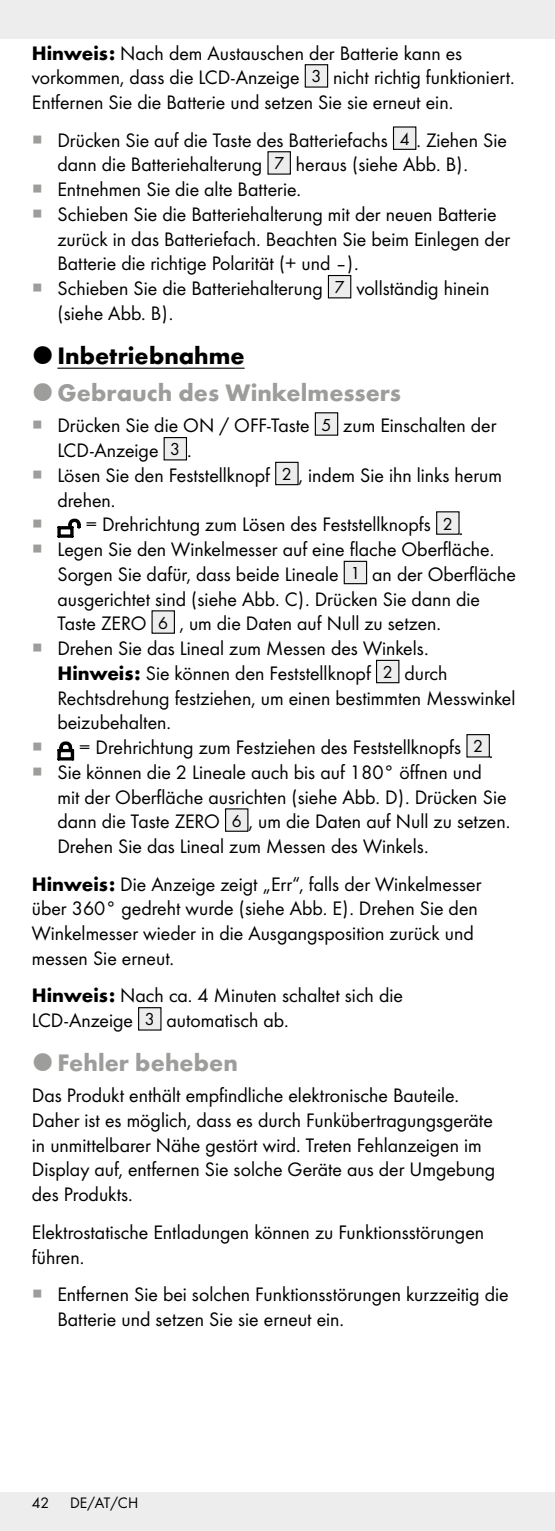
<style>
.page{position:relative;width:555px;height:1531px;background:#fff}
.page>*{position:absolute;margin:0;border:0;box-sizing:border-box;transform-origin:0 0}
.t1{font:700 24.75px "Futura";color:#9d9d9c}
.t2{font:700 24.75px "Futura";color:#000}
.t3{font:20.25px/24.8px "Futura Boo";color:#000}
.t4{font:15.75px "Futura Boo";color:#000}
.s1{font-family:"Futura";font-weight:700}
.s2{font-size:18px}
.s3{color:#9d9d9c}
</style>
<div class="page">
<div style="left:0;top:0;width:555px;height:38px;background:#ededed"></div>
<div style="left:0;top:1492px;width:555px;height:39px;background:#ededed"></div>
<hr style="left:57px;top:368px;width:188px;height:1px;background:#000">
<div style="left:305px;top:65px;width:23px;height:22px;background:#ededed"></div>
<div style="left:305px;top:64px;width:23px;height:24px;border:1px solid #000"></div>
<div style="left:393px;top:127px;width:23px;height:22px;background:#ededed"></div>
<div style="left:393px;top:126px;width:23px;height:24px;border:1px solid #000"></div>
<div style="left:268px;top:152px;width:22px;height:22px;background:#ededed"></div>
<div style="left:267px;top:151px;width:24px;height:24px;border:1px solid #000"></div>
<div style="left:328px;top:275px;width:23px;height:23px;background:#ededed"></div>
<div style="left:328px;top:275px;width:23px;height:23px;border:1px solid #000"></div>
<div style="left:315px;top:413px;width:23px;height:22px;background:#ededed"></div>
<div style="left:315px;top:412px;width:23px;height:24px;border:1px solid #000"></div>
<div style="left:164px;top:438px;width:22px;height:22px;background:#ededed"></div>
<div style="left:164px;top:437px;width:23px;height:23px;border:1px solid #000"></div>
<div style="left:276px;top:462px;width:22px;height:23px;background:#ededed"></div>
<div style="left:275px;top:462px;width:24px;height:23px;border:1px solid #000"></div>
<svg style="left:57px;top:518px;width:24px;height:20px"></svg>
<div style="left:437px;top:512px;width:22px;height:22px;background:#ededed"></div>
<div style="left:436px;top:511px;width:23px;height:24px;border:1px solid #000"></div>
<div style="left:344px;top:561px;width:23px;height:23px;background:#ededed"></div>
<div style="left:344px;top:561px;width:23px;height:23px;border:1px solid #000"></div>
<div style="left:152px;top:611px;width:22px;height:22px;background:#ededed"></div>
<div style="left:151px;top:610px;width:24px;height:24px;border:1px solid #000"></div>
<div style="left:376px;top:660px;width:23px;height:23px;background:#ededed"></div>
<div style="left:376px;top:660px;width:23px;height:23px;border:1px solid #000"></div>
<svg style="left:57px;top:741px;width:18px;height:20px"></svg>
<div style="left:467px;top:735px;width:22px;height:22px;background:#ededed"></div>
<div style="left:466px;top:734px;width:24px;height:23px;border:1px solid #000"></div>
<div style="left:226px;top:809px;width:22px;height:22px;background:#ededed"></div>
<div style="left:225px;top:808px;width:23px;height:24px;border:1px solid #000"></div>
<div style="left:139px;top:1008px;width:22px;height:22px;background:#ededed"></div>
<div style="left:138px;top:1007px;width:23px;height:23px;border:1px solid #000"></div>
<p class="t3" style="left:32px;top:39px;width:484px"><span class="s1">Hinweis:</span> Nach dem Austauschen der Batterie kann es vorkommen, dass die LCD-Anzeige <span class="s2">3</span> nicht richtig funktioniert.<br>Entfernen Sie die Batterie und setzen Sie sie erneut ein.</p>
<p class="t3" style="left:57px;top:126px;width:451px;text-indent:-26px"><span class="s3">○</span> Drücken Sie auf die Taste des Batteriefachs <span class="s2">4</span> . Ziehen Sie dann die Batteriehalterung <span class="s2">7</span> heraus (siehe Abb. B).</p>
<p class="t3" style="left:32px;top:176px;width:271px"><span class="s3">○</span> Entnehmen Sie die alte Batterie.</p>
<p class="t3" style="left:57px;top:201px;width:454px;text-indent:-26px"><span class="s3">○</span> Schieben Sie die Batteriehalterung mit der neuen Batterie zurück in das Batteriefach. Beachten Sie beim Einlegen der<br>Batterie die richtige Polarität (+ und –).</p>
<p class="t3" style="left:57px;top:275px;width:433px;text-indent:-25px"><span class="s3">○</span> Schieben Sie die Batteriehalterung <span class="s2">7</span> vollständig hinein (siehe Abb. B).</p>
<p class="t2" style="left:57px;top:337px;width:189px">Inbetriebnahme</p>
<p class="t1" style="left:57px;top:375px;width:345px">Gebrauch des Winkelmessers</p>
<p class="t3" style="left:57px;top:412px;width:441px;text-indent:-26px"><span class="s3">○</span> Drücken Sie die ON / OFF-Taste <span class="s2">5</span> zum Einschalten der<br>LCD-Anzeige <span class="s2">3</span> .</p>
<p class="t3" style="left:57px;top:462px;width:446px;text-indent:-25px"><span class="s3">○</span> Lösen Sie den Feststellknopf <span class="s2">2</span> , indem Sie ihn links herum drehen.</p>
<p class="t3" style="left:32px;top:511px;width:433px"><span class="s3">○</span> = Drehrichtung zum Lösen des Feststellknopfs <span class="s2">2</span> .</p>
<p class="t3" style="left:57px;top:536px;width:460px;text-indent:-26px"><span class="s3">○</span> Legen Sie den Winkelmesser auf eine flache Oberfläche.<br>Sorgen Sie dafür, dass beide Lineale <span class="s2">1</span> an der Oberfläche ausgerichtet sind (siehe Abb. C). Drücken Sie dann die Taste ZERO <span class="s2">6</span> , um die Daten auf Null zu setzen.</p>
<p class="t3" style="left:57px;top:635px;width:459px;text-indent:-26px"><span class="s3">○</span> Drehen Sie das Lineal zum Messen des Winkels.<br><span class="s1">Hinweis:</span> Sie können den Feststellknopf <span class="s2">2</span> durch Rechtsdrehung festziehen, um einen bestimmten Messwinkel beizubehalten.</p>
<p class="t3" style="left:32px;top:734px;width:463px"><span class="s3">○</span> = Drehrichtung zum Festziehen des Feststellknopfs <span class="s2">2</span> .</p>
<p class="t3" style="left:57px;top:759px;width:454px;text-indent:-26px"><span class="s3">○</span> Sie können die 2 Lineale auch bis auf 180° öffnen und<br>mit der Oberfläche ausrichten (siehe Abb. D). Drücken Sie dann die Taste ZERO <span class="s2">6</span> , um die Daten auf Null zu setzen.<br>Drehen Sie das Lineal zum Messen des Winkels.</p>
<p class="t3" style="left:32px;top:870px;width:451px"><span class="s1">Hinweis:</span> Die Anzeige zeigt „Err“, falls der Winkelmesser über 360° gedreht wurde (siehe Abb. E). Drehen Sie den Winkelmesser wieder in die Ausgangsposition zurück und messen Sie erneut.</p>
<p class="t3" style="left:32px;top:982px;width:372px"><span class="s1">Hinweis:</span> Nach ca. 4 Minuten schaltet sich die<br>LCD‑Anzeige <span class="s2">3</span> automatisch ab.</p>
<p class="t1" style="left:57px;top:1044px;width:182px">Fehler beheben</p>
<p class="t3" style="left:32px;top:1082px;width:465px">Das Produkt enthält empfindliche elektronische Bauteile.<br>Daher ist es möglich, dass es durch Funkübertragungsgeräte in unmittelbarer Nähe gestört wird. Treten Fehlanzeigen im Display auf, entfernen Sie solche Geräte aus der Umgebung des Produkts.</p>
<p class="t3" style="left:32px;top:1218px;width:454px">Elektrostatische Entladungen können zu Funktionsstörungen führen.</p>
<p class="t3" style="left:57px;top:1281px;width:453px;text-indent:-26px"><span class="s3">○</span> Entfernen Sie bei solchen Funktionsstörungen kurzzeitig die<br>Batterie und setzen Sie sie erneut ein.</p>
<p class="t4" style="left:32px;top:1492px;width:19px">42</p>
<p class="t4" style="left:70px;top:1492px;width:70px">DE/AT/CH</p>
</div>
